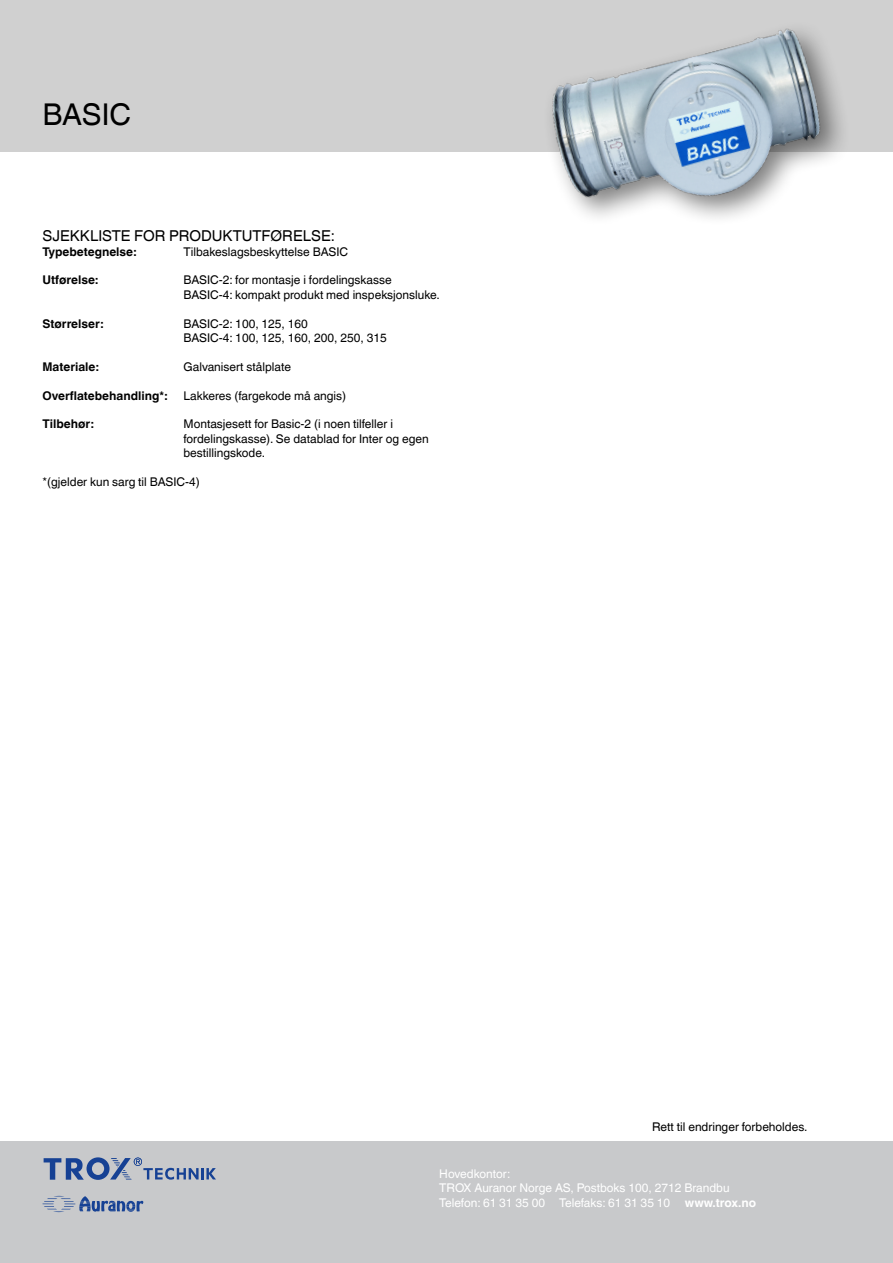
<style>
.page{position:relative;width:893px;height:1263px;background:#fff}
.page>*{position:absolute;margin:0;border:0;box-sizing:border-box;transform-origin:0 0}
.t1{font:30px "TROX Helvetica";letter-spacing:-.005em;color:#000}
.t2{font:15px "TROX Helvetica";color:#000}
.t3{font:12px/14.4px "TROX Helvetica";color:#000}
.t4{font:12px/14.4px "TROX Helvetica";color:#fff}
.t5{font:700 12px "TROX Helvetica";color:#000}
.s1{font-weight:700}
</style>
<div class="page">
<div style="left:0;top:0;width:893px;height:152px;background:#d0d0d0"></div>
<div style="left:542px;top:19px;width:309px;height:208px;background:#000;opacity:.5"></div>
<img style="left:542px;top:19px;width:301px;height:208px">
<div style="left:0;top:1141px;width:893px;height:122px;background:#c8c9cb"></div>
<svg style="left:43px;top:1196px;width:100px;height:16px"></svg>
<svg style="left:44px;top:1157px;width:172px;height:23px"></svg>
<h1 class="t1" style="left:43px;top:97px;width:90px">BASIC</h1>
<p class="t2" style="left:43px;top:227px;width:294px">SJEKKLISTE FOR PRODUKTUTFØRELSE:</p>
<p class="t5" style="left:43px;top:244px;width:95px">Typebetegnelse:</p>
<p class="t3" style="left:184px;top:244px;width:166px">Tilbakeslagsbeskyttelse BASIC</p>
<p class="t5" style="left:43px;top:273px;width:57px">Utførelse:</p>
<p class="t3" style="left:184px;top:273px;width:258px">BASIC-2: for montasje i fordelingskasse<br>BASIC-4: kompakt produkt med inspeksjonsluke.</p>
<p class="t5" style="left:43px;top:316px;width:62px">Størrelser:</p>
<p class="t3" style="left:184px;top:316px;width:205px">BASIC-2: 100, 125, 160<br>BASIC-4: 100, 125, 160, 200, 250, 315</p>
<p class="t5" style="left:43px;top:360px;width:58px">Materiale:</p>
<p class="t3" style="left:184px;top:359px;width:109px">Galvanisert stålplate</p>
<p class="t5" style="left:43px;top:388px;width:126px">Overflatebehandling*:</p>
<p class="t3" style="left:184px;top:388px;width:164px">Lakkeres (fargekode må angis)</p>
<p class="t5" style="left:43px;top:417px;width:53px">Tilbehør:</p>
<p class="t3" style="left:184px;top:417px;width:247px">Montasjesett for Basic-2 (i noen tilfeller i fordelingskasse). Se datablad for Inter og egen bestillingskode.</p>
<p class="t3" style="left:43px;top:475px;width:159px">*(gjelder kun sarg til BASIC-4)</p>
<p class="t3" style="left:652px;top:1120px;width:157px">Rett til endringer forbeholdes.</p>
<p class="t4" style="left:439px;top:1167px;width:318px">Hovedkontor:<br>TROX Auranor Norge AS, Postboks 100, 2712 Brandbu<br>Telefon: 61 31 35 00 Telefaks: 61 31 35 10 <span class="s1">www.trox.no</span></p>
</div>
